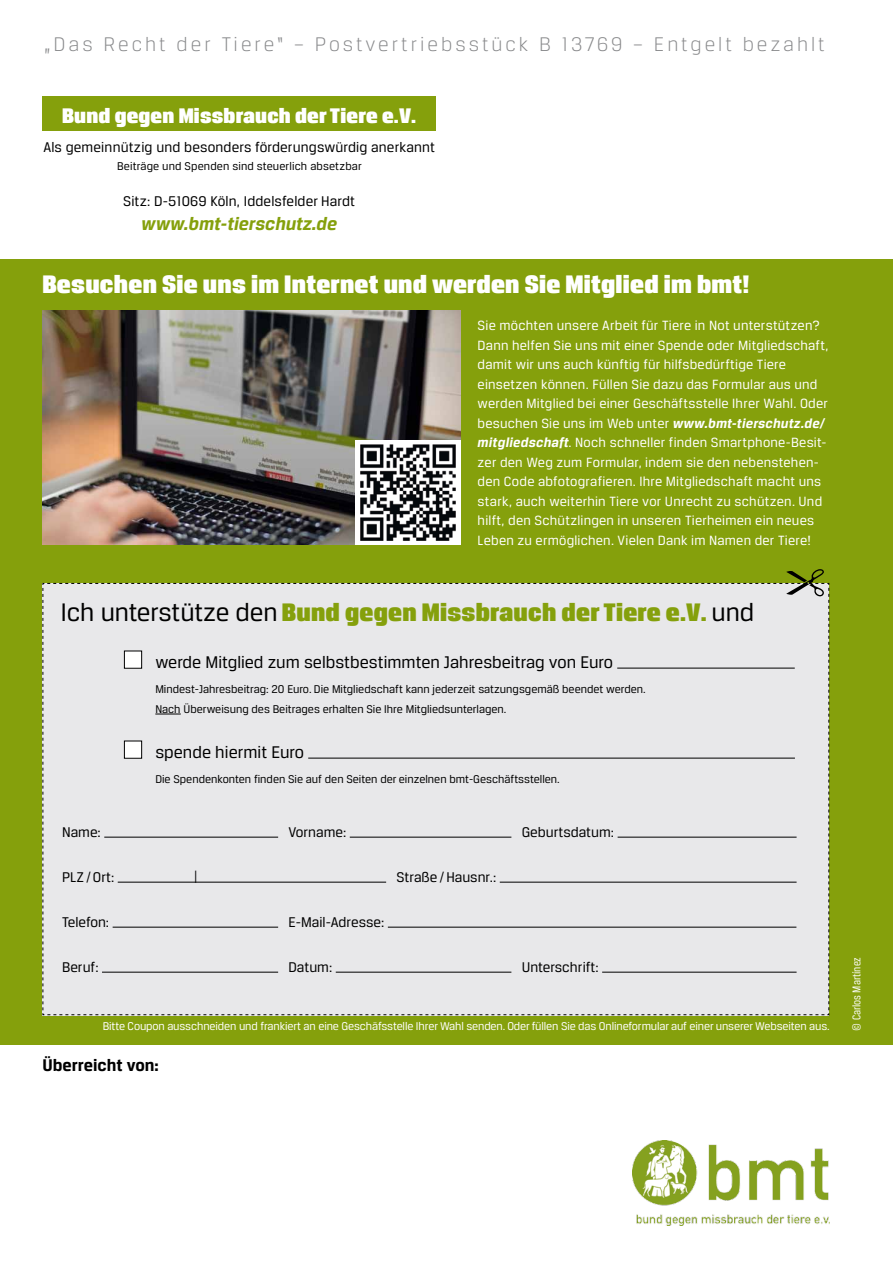
<style>
.page{position:relative;width:893px;height:1263px;background:#fff}
.page>*{position:absolute;margin:0;border:0;box-sizing:border-box;transform-origin:0 0}
.t1{font:27px "Breuer Headline";letter-spacing:.01em;color:#85a00c}
.t2{font:27px "Breuer Headline";letter-spacing:.01em;color:#fff}
.t3{font:22.5px "Breuer Headline";letter-spacing:.01em;color:#fff}
.t4{font:300 21px "Breuer Text";letter-spacing:.145em;color:#87888a}
.t5{font:italic 700 19.5px "Breuer Text";color:#85a00c}
.t6{font:18px "Breuer Text";color:#000}
.t7{font:700 18px "Breuer Text";color:#000}
.t8{font:15px "Breuer Text";color:#000}
.t9{font:14.25px/19.5px "Breuer Text";letter-spacing:.01em;color:#fff}
.t10{font:12px/19.5px "Breuer Text";color:#000}
.t11{font:12px "Breuer Text";letter-spacing:-.01em;color:#fff}
.t12{font:12px "Breuer Condensed";color:#fff;scale:1.05 1}
.s1{font-weight:700;font-style:italic}
.s2{font-family:"Breuer Text";color:#000}
</style>
<div class="page">
<div style="left:43px;top:96px;width:393px;height:35px;background:#85a00c"></div>
<div style="left:0;top:259px;width:893px;height:786px;background:#85a00c"></div>
<img style="left:633px;top:1140px;width:196px;height:85px">
<img style="left:43px;top:311px;width:418px;height:234px">
<div style="left:43px;top:569px;width:786px;height:446px;background:#e8e8ea"></div>
<hr style="left:308px;top:758px;width:487px;height:1px;background:#000">
<div style="left:124px;top:651px;width:18px;height:17px;background:#fff"></div>
<div style="left:124px;top:651px;width:18px;height:18px;border:1px solid #000"></div>
<div style="left:124px;top:741px;width:18px;height:17px;background:#fff"></div>
<div style="left:124px;top:741px;width:18px;height:18px;border:1px solid #000"></div>
<hr style="left:104px;top:837px;width:174px;height:1px;background:#000">
<hr style="left:350px;top:837px;width:161px;height:1px;background:#000">
<hr style="left:618px;top:837px;width:179px;height:1px;background:#000">
<hr style="left:118px;top:882px;width:268px;height:1px;background:#000">
<hr style="left:500px;top:882px;width:297px;height:1px;background:#000">
<hr style="left:113px;top:927px;width:165px;height:1px;background:#000">
<hr style="left:388px;top:927px;width:408px;height:1px;background:#000">
<hr style="left:102px;top:972px;width:176px;height:1px;background:#000">
<hr style="left:336px;top:972px;width:175px;height:1px;background:#000">
<hr style="left:602px;top:972px;width:195px;height:1px;background:#000">
<div style="left:355px;top:440px;width:106px;height:105px;background:#fff"></div>
<img style="left:360px;top:444px;width:96px;height:97px">
<h3 class="t4" style="left:44px;top:33px;width:782px">„Das Recht der Tiere“ – Postvertriebsstück B 13769 – Entgelt bezahlt</h3>
<h2 class="t3" style="left:62px;top:103px;width:356px">Bund gegen Missbrauch der Tiere e.V.</h2>
<p class="t8" style="left:43px;top:138px;width:393px">Als gemeinnützig und besonders förderungswürdig anerkannt</p>
<p class="t10" style="left:117px;top:156px;width:246px">Beiträge und Spenden sind steuerlich absetzbar</p>
<p class="t8" style="left:123px;top:192px;width:234px">Sitz: D-51069 Köln, Iddelsfelder Hardt</p>
<h3 class="t5" style="left:141px;top:212px;width:197px">www.bmt-tierschutz.de</h3>
<h1 class="t2" style="left:43px;top:270px;width:709px">Besuchen Sie uns im Internet und werden Sie Mitglied im bmt!</h1>
<p class="t9" style="left:478px;top:315px;width:352px">Sie möchten unsere Arbeit für Tiere in Not unterstützen?<br>Dann helfen Sie uns mit einer Spende oder Mitgliedschaft, damit wir uns auch künftig für hilfsbedürftige Tiere einsetzen können. Füllen Sie dazu das Formular aus und werden Mitglied bei einer Geschäftsstelle Ihrer Wahl. Oder besuchen Sie uns im Web unter <span class="s1">www.bmt-tierschutz.de/ mitgliedschaft</span>. Noch schneller finden Smartphone-Besit&shy;zer den Weg zum Formular, indem sie den nebenstehen&shy;den Code abfotografieren. Ihre Mitgliedschaft macht uns stark, auch weiterhin Tiere vor Unrecht zu schützen. Und hilft, den Schützlingen in unseren Tierheimen ein neues Leben zu ermöglichen. Vielen Dank im Namen der Tiere!</p>
<h1 class="t1" style="left:61px;top:598px;width:695px"><span class="s2">Ich unterstütze den</span> Bund gegen Missbrauch der Tiere e.V. <span class="s2">und</span></h1>
<p class="t6" style="left:155px;top:652px;width:459px">werde Mitglied zum selbstbestimmten Jahresbeitrag von Euro</p>
<p class="t10" style="left:155px;top:679px;width:492px">Mindest-Jahresbeitrag: 20 Euro. Die Mitgliedschaft kann jederzeit satzungsgemäß beendet werden.<br>Nach Überweisung des Beitrages erhalten Sie Ihre Mitgliedsunterlagen.</p>
<p class="t6" style="left:155px;top:742px;width:150px">spende hiermit Euro</p>
<p class="t10" style="left:155px;top:769px;width:406px">Die Spendenkonten finden Sie auf den Seiten der einzelnen bmt-Geschäftsstellen.</p>
<p class="t8" style="left:62px;top:824px;width:40px">Name:</p>
<p class="t8" style="left:288px;top:824px;width:59px">Vorname:</p>
<p class="t8" style="left:522px;top:824px;width:94px">Geburtsdatum:</p>
<p class="t8" style="left:62px;top:869px;width:54px">PLZ / Ort:</p>
<p class="t8" style="left:194px;top:867px;width:5px">|</p>
<p class="t8" style="left:396px;top:869px;width:101px">Straße / Hausnr.:</p>
<p class="t8" style="left:62px;top:914px;width:49px">Telefon:</p>
<p class="t8" style="left:288px;top:914px;width:97px">E-Mail-Adresse:</p>
<p class="t8" style="left:62px;top:959px;width:38px">Beruf:</p>
<p class="t8" style="left:288px;top:959px;width:45px">Datum:</p>
<p class="t8" style="left:522px;top:959px;width:78px">Unterschrift:</p>
<p class="t12" style="left:850px;top:1031px;width:72px;rotate:-90deg">© Carlos Martínez</p>
<p class="t11" style="left:103px;top:1019px;width:728px">Bitte Coupon ausschneiden und frankiert an eine Geschäfsstelle Ihrer Wahl senden. Oder füllen Sie das Onlineformular auf einer unserer Webseiten aus.</p>
<p class="t7" style="left:43px;top:1055px;width:118px">Überreicht von:</p>
</div>
